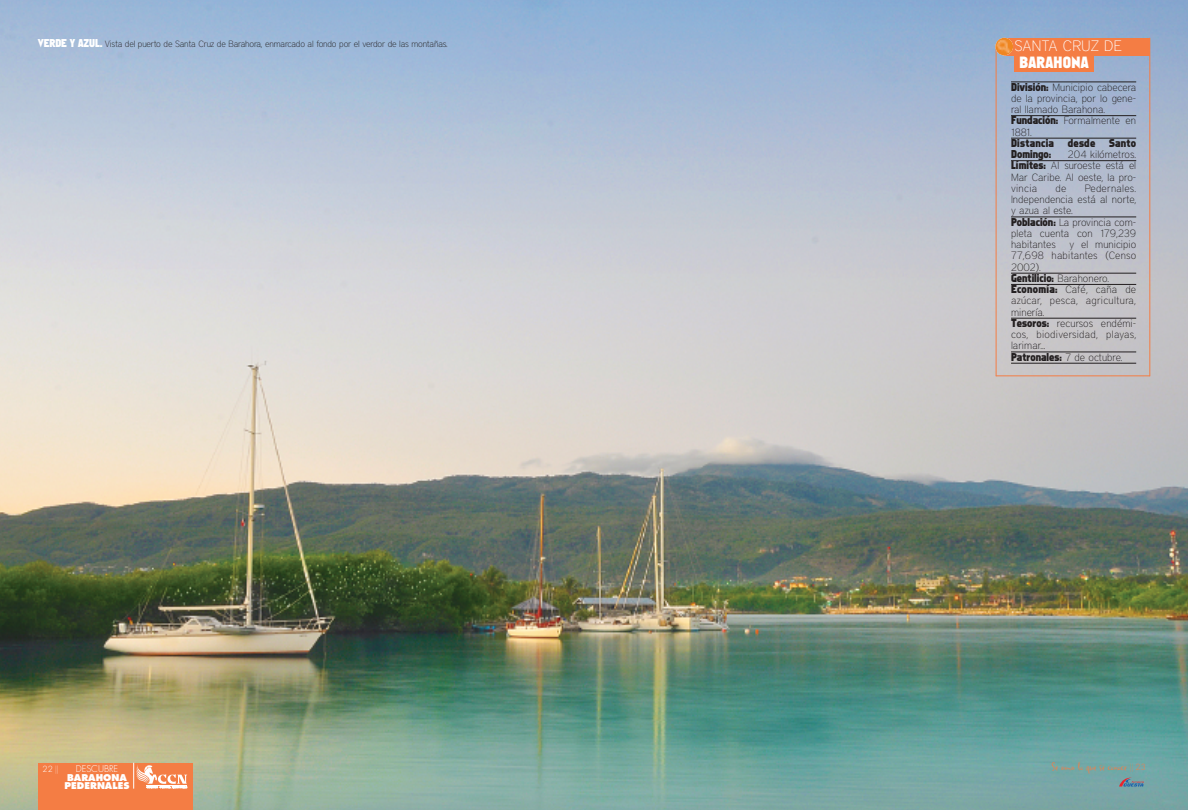
<style>
.page{position:relative;width:1188px;height:810px;background:#fff}
.page>*{position:absolute;margin:0;border:0;box-sizing:border-box;transform-origin:0 0}
.t1{font:100 15px "District";letter-spacing:.02em;color:#fff}
.t2{font:15px "Faktos";letter-spacing:.015em;color:#fff}
.t3{font:12px "Duffy";letter-spacing:-.01em;color:#f47d44}
.t4{font:100 10.5px/11.2px "District";color:#231f20}
.t5{font:10.5px "Faktos";color:#231f20}
.t6{font:10.5px "Faktos";letter-spacing:.025em;color:#231f20}
.t7{font:800 9.15px/8.2px "Futura";color:#fff}
.t8{font:300 9.15px "Futura";color:#fff}
.t9{font:100 9px "District";letter-spacing:-.02em;color:#231f20}
.t10{font:300 8.25px "Futura";color:#fff}
.t11{font:italic 200 condensed 8.25px "Linotype Univers";color:#f47d44}
.s1{font-family:"Faktos";font-weight:400;font-size:10.5px;color:#fff}
.s2{font-family:"Faktos";font-weight:400}
.s3{font-family:"District";font-weight:100}
.s4{font-family:"Linotype Univers";font-weight:200;font-style:italic;font-stretch:condensed}
.s5{font-family:"Futura";font-weight:300;font-style:normal;font-stretch:normal}
</style>
<div class="page">
<img style="left:0;top:0;width:1188px;height:810px">
<div style="left:38px;top:763px;width:155px;height:47px;background:#f47d44"></div>
<svg style="left:133px;top:763px;width:54px;height:26px"></svg>
<div style="left:1015px;top:55px;width:79px;height:17px;background:#f47d44"></div>
<hr style="left:996px;top:46px;width:1px;height:330px;background:#f47d44">
<hr style="left:1011px;top:82px;width:125px;height:1px;background:#231f20">
<hr style="left:1011px;top:115px;width:125px;height:1px;background:#231f20">
<hr style="left:1011px;top:138px;width:125px;height:1px;background:#231f20">
<hr style="left:1011px;top:160px;width:125px;height:1px;background:#231f20">
<hr style="left:1011px;top:217px;width:125px;height:1px;background:#231f20">
<hr style="left:1011px;top:273px;width:125px;height:1px;background:#231f20">
<hr style="left:1011px;top:284px;width:125px;height:1px;background:#231f20">
<hr style="left:1011px;top:318px;width:125px;height:1px;background:#231f20">
<hr style="left:1011px;top:352px;width:125px;height:1px;background:#231f20">
<hr style="left:1011px;top:363px;width:125px;height:1px;background:#231f20">
<hr style="left:996px;top:375px;width:154px;height:1px;background:#f47d44">
<div style="left:1004px;top:38px;width:146px;height:17px;background:#f47d44"></div>
<img style="left:995px;top:38px;width:18px;height:17px;border-radius:50%">
<hr style="left:1149px;top:38px;width:1px;height:338px;background:#f47d44">
<svg style="left:1119px;top:778px;width:25px;height:9px"></svg>
<p class="t9" style="left:38px;top:38px;width:411px"><span class="s1">VERDE Y AZUL.</span> Vista del puerto de Santa Cruz de Barahora, enmarcado al fondo por el verdor de las montañas.</p>
<h1 class="t1" style="left:1015px;top:38px;width:109px">SANTA CRUZ DE</h1>
<h1 class="t2" style="left:1020px;top:54px;width:71px">BARAHONA</h1>
<p class="t4" style="left:1011px;top:81px;width:127px"><span class="s2">División:</span> Municipio cabecera de la provincia, por lo gene&shy;ral llamado Barahona.<br><span class="s2">Fundación:</span> Formalmente en<br>1881.</p>
<p class="t6" style="left:1011px;top:137px;width:44px">Distancia</p>
<p class="t5" style="left:1068px;top:137px;width:29px">desde</p>
<p class="t5" style="left:1109px;top:137px;width:29px">Santo</p>
<p class="t5" style="left:1011px;top:148px;width:42px">Domingo:</p>
<p class="t4" style="left:1011px;top:149px;width:127px;text-align:justify;text-indent:57px">204 kilómetros.<br><span class="s2">Límites:</span> Al suroeste está el Mar Caribe. Al oeste, la pro&shy;vincia</p>
<p class="t4" style="left:1011px;top:183px;width:127px;text-indent:74px">Pedernales.<br>Independencia está al norte, y azua al este.<br><span class="s2">Población:</span> La provincia com&shy;pleta cuenta con 179,239 habitantes</p>
<p class="t4" style="left:1056px;top:183px;width:12px">de</p>
<p class="t4" style="left:1011px;top:239px;width:127px;text-align:justify;text-indent:58px">y el municipio 77,698 habitantes (Censo 2002).</p>
<p class="t5" style="left:1011px;top:272px;width:100px">Gentilicio: <span class="s3">Barahonero.</span></p>
<p class="t4" style="left:1011px;top:284px;width:127px"><span class="s2">Economía:</span> Café, caña de azúcar, pesca, agricultura, minería.<br><span class="s2">Tesoros:</span> recursos endémi&shy;cos, biodiversidad, playas, larimar...</p>
<p class="t5" style="left:1011px;top:351px;width:113px">Patronales: <span class="s3">7 de octubre.</span></p>
<p class="t3" style="left:1052px;top:759px;width:77px">Se ama lo que se conoce</p>
<p class="t10" style="left:43px;top:765px;width:18px">22 <span class="s4">||</span></p>
<p class="t8" style="left:76px;top:765px;width:44px">DESCUBRE</p>
<p class="t11" style="left:1130px;top:765px;width:17px">|| <span class="s5">23</span></p>
<p class="t7" style="left:65px;top:774px;width:66px">BARAHONA<br>PEDERNALES</p>
</div>
